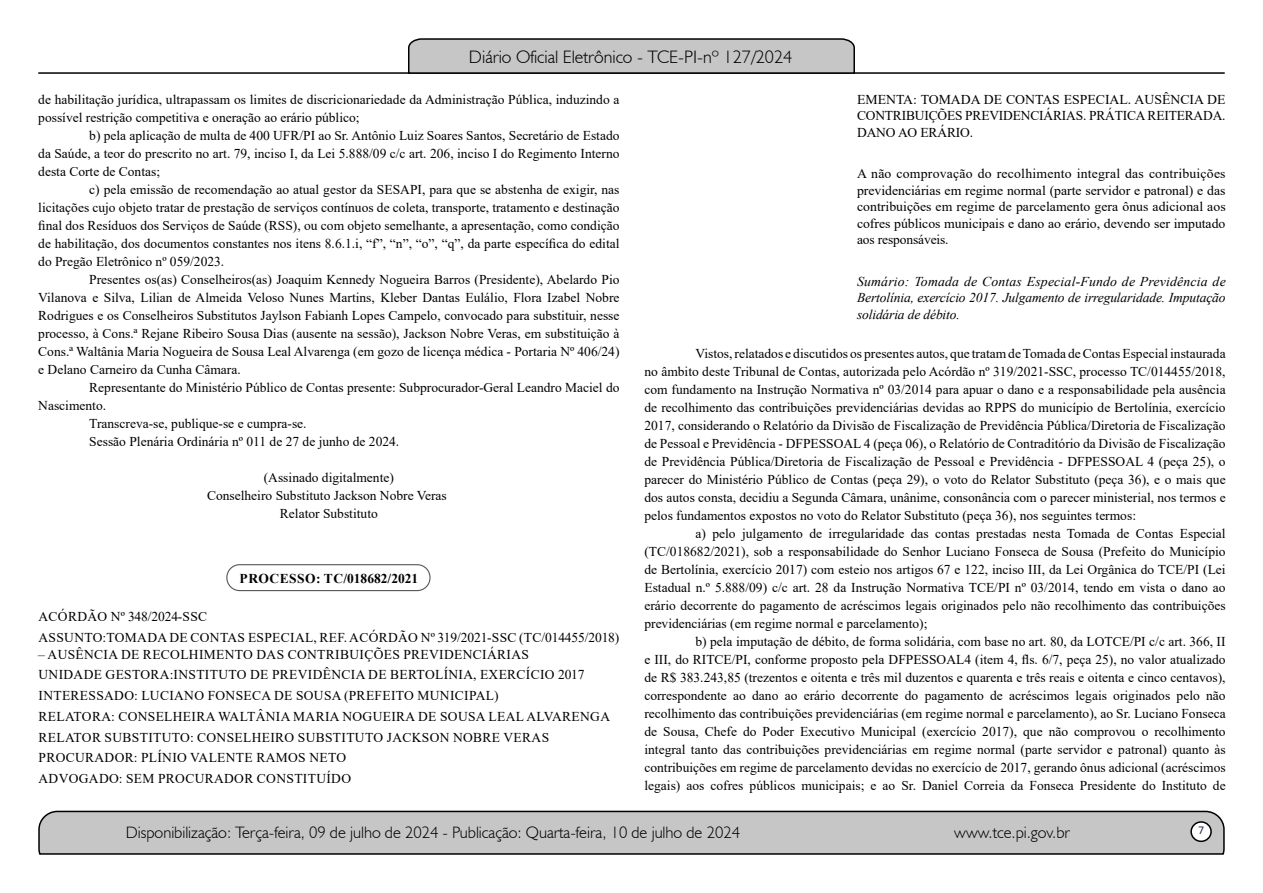
<style>
.page{position:relative;width:1263px;height:893px;background:#fff}
.page>*{position:absolute;margin:0;border:0;box-sizing:border-box;transform-origin:0 0}
.t1{font:300 18px "Humanist 521 BT";color:#000}
.t2{font:300 16.5px "Humanist 521 BT";color:#000}
.t3{font:13.5px/18px "Times New Roman";color:#000;text-align:justify}
.t4{font:13.5px/20.7px "Times New Roman";letter-spacing:.025em;color:#000}
.t5{font:italic 13.5px/16.5px "Times New Roman";letter-spacing:-.01em;color:#000;text-align:justify}
.t6{font:700 13.5px "Times New Roman";letter-spacing:.02em;color:#000}
.t7{font:12px "Calibri";color:#212d4c}
</style>
<div class="page">
<svg style="left:38px;top:810px;width:1187px;height:45px;background:#b9b9b9"></svg>
<div style="left:1191px;top:822px;width:20px;height:19px;background:#fff;border-radius:50%"></div>
<div style="left:1190px;top:821px;width:22px;height:21px;border:2px solid #000;border-radius:50%"></div>
<hr style="left:38px;top:72px;width:1187px;height:2px;background:#000">
<svg style="left:407px;top:38px;width:449px;height:36px;background:#b4b4b4"></svg>
<div style="left:226px;top:564px;width:205px;height:27px;border:1px solid #575756;border-radius:13px"></div>
<h1 class="t1" style="left:469px;top:46px;width:325px">Diário Oficial Eletrônico - TCE-PI-nº 127/2024</h1>
<p class="t3" style="left:38px;top:90px;width:583px">de habilitação jurídica, ultrapassam os limites de discricionariedade da Administração Pública, induzindo a possível restrição competitiva e oneração ao erário público;</p>
<p class="t3" style="left:38px;top:126px;width:583px;text-indent:51px">b) pela aplicação de multa de 400 UFR/PI ao Sr. Antônio Luiz Soares Santos, Secretário de Estado da Saúde, a teor do prescrito no art. 79, inciso I, da Lei 5.888/09 c/c art. 206, inciso I do Regimento Interno desta Corte de Contas;</p>
<p class="t3" style="left:38px;top:180px;width:583px;text-indent:51px">c) pela emissão de recomendação ao atual gestor da SESAPI, para que se abstenha de exigir, nas licitações cujo objeto tratar de prestação de serviços contínuos de coleta, transporte, tratamento e destinação final dos Resíduos dos Serviços de Saúde (RSS), ou com objeto semelhante, a apresentação, como condição de habilitação, dos documentos constantes nos itens 8.6.1.i, “f”, “n”, “o”, “q”, da parte específica do edital do Pregão Eletrônico nº 059/2023.</p>
<p class="t3" style="left:38px;top:270px;width:583px;text-indent:51px">Presentes os(as) Conselheiros(as) Joaquim Kennedy Nogueira Barros (Presidente), Abelardo Pio Vilanova e Silva, Lilian de Almeida Veloso Nunes Martins, Kleber Dantas Eulálio, Flora Izabel Nobre Rodrigues e os Conselheiros Substitutos Jaylson Fabianh Lopes Campelo, convocado para substituir, nesse processo, à Cons.ª Rejane Ribeiro Sousa Dias (ausente na sessão), Jackson Nobre Veras, em substituição à Cons.ª Waltânia Maria Nogueira de Sousa Leal Alvarenga (em gozo de licença médica - Portaria Nº 406/24) e Delano Carneiro da Cunha Câmara.</p>
<p class="t3" style="left:89px;top:378px;width:532px">Representante do Ministério Público de Contas presente: Subprocurador-Geral Leandro Maciel do</p>
<p class="t3" style="left:38px;top:396px;width:69px">Nascimento.</p>
<p class="t3" style="left:89px;top:414px;width:219px">Transcreva-se, publique-se e cumpra-se.</p>
<p class="t3" style="left:89px;top:432px;width:312px">Sessão Plenária Ordinária nº 011 de 27 de junho de 2024.</p>
<p class="t3" style="left:207px;top:468px;width:241px;text-align:center">(Assinado digitalmente)<br>Conselheiro Substituto Jackson Nobre Veras<br>Relator Substituto</p>
<p class="t3" style="left:857px;top:91px;width:370px;line-height:16.5px">EMENTA: TOMADA DE CONTAS ESPECIAL. AUSÊNCIA DE CONTRIBUIÇÕES PREVIDENCIÁRIAS. PRÁTICA REITERADA.<br>DANO AO ERÁRIO.</p>
<p class="t3" style="left:857px;top:165px;width:370px;line-height:16.5px">A não comprovação do recolhimento integral das contribuições previdenciárias em regime normal (parte servidor e patronal) e das contribuições em regime de parcelamento gera ônus adicional aos cofres públicos municipais e dano ao erário, devendo ser imputado aos responsáveis.</p>
<p class="t5" style="left:857px;top:273px;width:370px">Sumário: Tomada de Contas Especial-Fundo de Previdência de Bertolínia, exercício 2017. Julgamento de irregularidade. Imputação solidária de débito.</p>
<p class="t3" style="left:644px;top:344px;width:583px;text-indent:51px">Vistos, relatados e discutidos os presentes autos, que tratam de Tomada de Contas Especial instaurada no âmbito deste Tribunal de Contas, autorizada pelo Acórdão nº 319/2021-SSC, processo TC/014455/2018, com fundamento na Instrução Normativa nº 03/2014 para apuar o dano e a responsabilidade pela ausência de recolhimento das contribuições previdenciárias devidas ao RPPS do município de Bertolínia, exercício 2017, considerando o Relatório da Divisão de Fiscalização de Previdência Pública/Diretoria de Fiscalização de Pessoal e Previdência - DFPESSOAL 4 (peça 06), o Relatório de Contraditório da Divisão de Fiscalização de Previdência Pública/Diretoria de Fiscalização de Pessoal e Previdência - DFPESSOAL 4 (peça 25), o parecer do Ministério Público de Contas (peça 29), o voto do Relator Substituto (peça 36), e o mais que dos autos consta, decidiu a Segunda Câmara, unânime, consonância com o parecer ministerial, nos termos e pelos fundamentos expostos no voto do Relator Substituto (peça 36), nos seguintes termos:</p>
<p class="t3" style="left:644px;top:524px;width:583px;text-indent:51px">a) pelo julgamento de irregularidade das contas prestadas nesta Tomada de Contas Especial (TC/018682/2021), sob a responsabilidade do Senhor Luciano Fonseca de Sousa (Prefeito do Município de Bertolínia, exercício 2017) com esteio nos artigos 67 e 122, inciso III, da Lei Orgânica do TCE/PI (Lei Estadual n.º 5.888/09) c/c art. 28 da Instrução Normativa TCE/PI nº 03/2014, tendo em vista o dano ao erário decorrente do pagamento de acréscimos legais originados pelo não recolhimento das contribuições previdenciárias (em regime normal e parcelamento);</p>
<p class="t3" style="left:644px;top:632px;width:583px;text-indent:51px">b) pela imputação de débito, de forma solidária, com base no art. 80, da LOTCE/PI c/c art. 366, II e III, do RITCE/PI, conforme proposto pela DFPESSOAL4 (item 4, fls. 6/7, peça 25), no valor atualizado de R$ 383.243,85 (trezentos e oitenta e três mil duzentos e quarenta e três reais e oitenta e cinco centavos), correspondente ao dano ao erário decorrente do pagamento de acréscimos legais originados pelo não recolhimento das contribuições previdenciárias (em regime normal e parcelamento), ao Sr. Luciano Fonseca de Sousa, Chefe do Poder Executivo Municipal (exercício 2017), que não comprovou o recolhimento integral tanto das contribuições previdenciárias em regime normal (parte servidor e patronal) quanto às contribuições em regime de parcelamento devidas no exercício de 2017, gerando ônus adicional (acréscimos legais) aos cofres públicos municipais; e ao Sr. Daniel Correia da Fonseca Presidente do Instituto de</p>
<p class="t6" style="left:240px;top:568px;width:180px">PROCESSO: TC/018682/2021</p>
<p class="t4" style="left:39px;top:606px;width:582px">ACÓRDÃO Nº 348/2024-SSC<br>ASSUNTO:TOMADA DE CONTAS ESPECIAL, REF. ACÓRDÃO Nº 319/2021-SSC (TC/014455/2018)</p>
<p class="t4" style="left:38px;top:643px;width:573px">– AUSÊNCIA DE RECOLHIMENTO DAS CONTRIBUIÇÕES PREVIDENCIÁRIAS<br>UNIDADE GESTORA:INSTITUTO DE PREVIDÊNCIA DE BERTOLÍNIA, EXERCÍCIO 2017<br>INTERESSADO: LUCIANO FONSECA DE SOUSA (PREFEITO MUNICIPAL)<br>RELATORA: CONSELHEIRA WALTÂNIA MARIA NOGUEIRA DE SOUSA LEAL ALVARENGA RELATOR SUBSTITUTO: CONSELHEIRO SUBSTITUTO JACKSON NOBRE VERAS PROCURADOR: PLÍNIO VALENTE RAMOS NETO<br>ADVOGADO: SEM PROCURADOR CONSTITUÍDO</p>
<p class="t2" style="left:126px;top:822px;width:616px">Disponibilização: Terça-feira, 09 de julho de 2024 - Publicação: Quarta-feira, 10 de julho de 2024</p>
<p class="t2" style="left:954px;top:822px;width:117px">www.tce.pi.gov.br</p>
<p class="t7" style="left:1198px;top:821px;width:8px">7</p>
</div>
